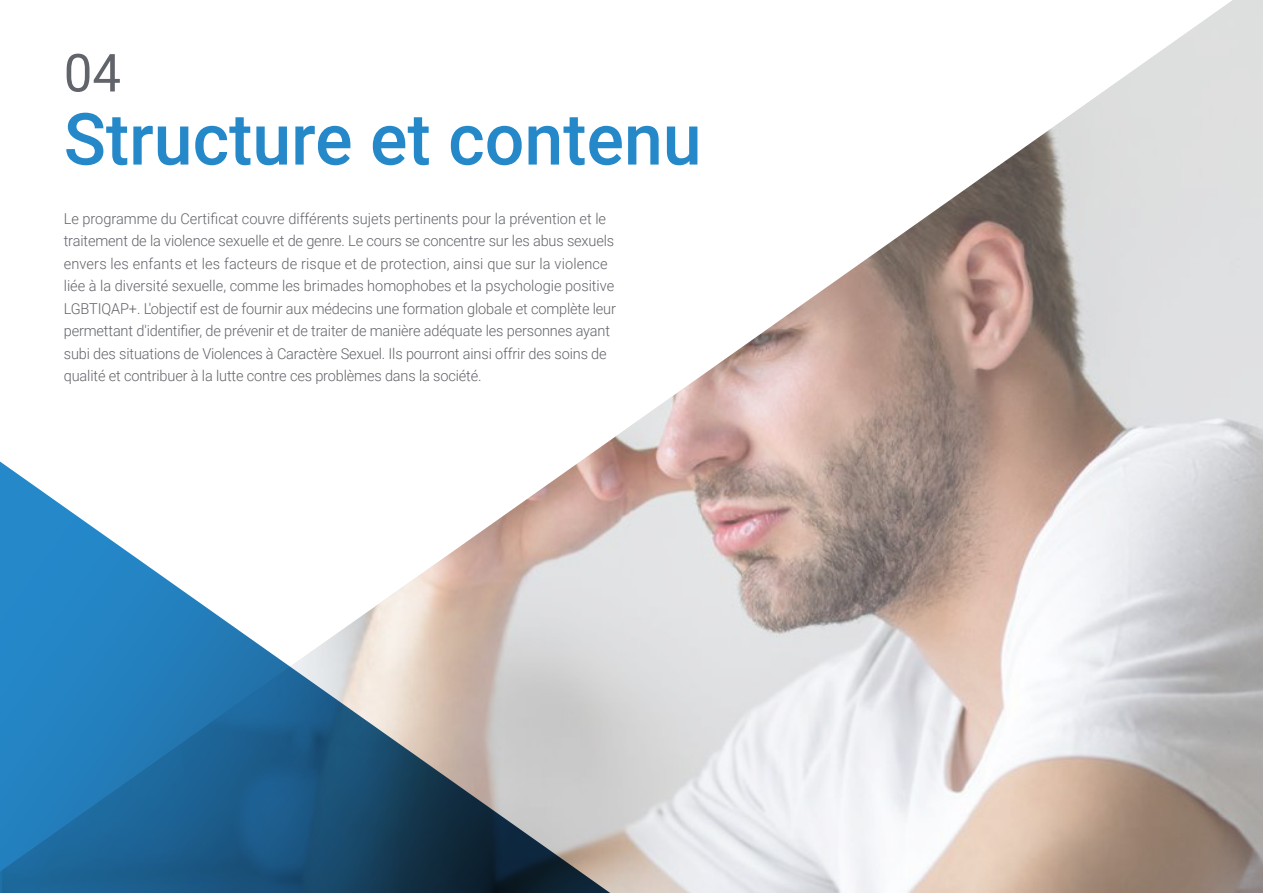
<style>
.page{position:relative;width:1263px;height:893px;background:#fff}
.page>*{position:absolute;margin:0;border:0;box-sizing:border-box;transform-origin:0 0}
.t1{font:500 72px "Roboto";color:#2488c9}
.t2{font:52.5px "Roboto";color:#61646a}
.t3{font:300 15px/22.5px "Roboto";letter-spacing:-.01em;color:#61646a}
</style>
<div class="page">
<img style="left:602px;top:0;width:661px;height:893px">
<svg style="left:0;top:446px;width:640px;height:447px"></svg>
<h2 class="t2" style="left:64px;top:36px;width:59px">04</h2>
<h1 class="t1" style="left:64px;top:89px;width:639px">Structure et contenu</h1>
<p class="t3" style="left:64px;top:207px;width:554px">Le programme du Certificat couvre différents sujets pertinents pour la prévention et le traitement de la violence sexuelle et de genre. Le cours se concentre sur les abus sexuels envers les enfants et les facteurs de risque et de protection, ainsi que sur la violence liée à la diversité sexuelle, comme les brimades homophobes et la psychologie positive LGBTIQAP+. L'objectif est de fournir aux médecins une formation globale et complète leur permettant d'identifier, de prévenir et de traiter de manière adéquate les personnes ayant subi des situations de Violences à Caractère Sexuel. Ils pourront ainsi offrir des soins de qualité et contribuer à la lutte contre ces problèmes dans la société.</p>
</div>
